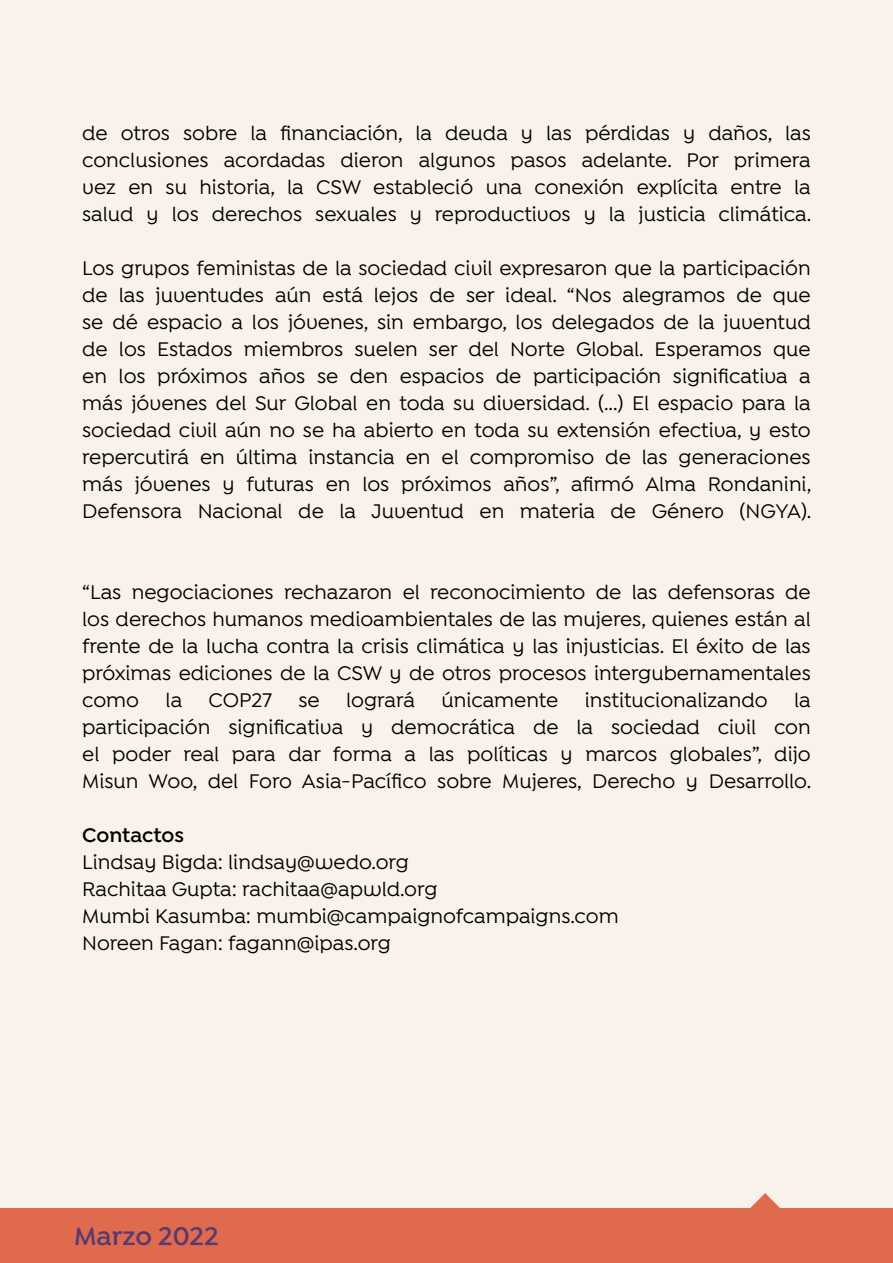
<style>
.page{position:relative;width:893px;height:1263px;background:#f9f2ea}
.page>*{position:absolute;margin:0;border:0;box-sizing:border-box;transform-origin:0 0}
.t1{font:600 27px "Isidora Sans Alt";color:#573a70}
.t2{font:500 21px/27px "Isidora Sans Alt";color:#000;text-align:justify}
.t3{font:600 21px "Isidora Sans Alt";color:#000}
</style>
<div class="page">
<div style="left:0;top:1209px;width:893px;height:54px;background:#e06a4e"></div>
<svg style="left:734px;top:1193px;width:59px;height:16px"></svg>
<p class="t2" style="left:82px;top:120px;width:731px">de otros sobre la financiación, la deuda y las pérdidas y daños, las conclusiones acordadas dieron algunos pasos adelante. Por primera vez en su historia, la CSW estableció una conexión explícita entre la salud y los derechos sexuales y reproductivos y la justicia climática.</p>
<p class="t2" style="left:82px;top:255px;width:731px">Los grupos feministas de la sociedad civil expresaron que la participación de las juventudes aún está lejos de ser ideal. “Nos alegramos de que se dé espacio a los jóvenes, sin embargo, los delegados de la juventud de los Estados miembros suelen ser del Norte Global. Esperamos que en los próximos años se den espacios de participación significativa a más jóvenes del Sur Global en toda su diversidad. (...) El espacio para la sociedad civil aún no se ha abierto en toda su extensión efectiva, y esto repercutirá en última instancia en el compromiso de las generaciones más jóvenes y futuras en los próximos años”, afirmó Alma Rondanini, Defensora Nacional de la Juventud en materia de Género (NGYA).</p>
<p class="t2" style="left:82px;top:579px;width:730px">“Las negociaciones rechazaron el reconocimiento de las defensoras de los derechos humanos medioambientales de las mujeres, quienes están al frente de la lucha contra la crisis climática y las injusticias. El éxito de las próximas ediciones de la CSW y de otros procesos intergubernamentales como</p>
<p class="t2" style="left:166px;top:687px;width:18px">la</p>
<p class="t2" style="left:209px;top:687px;width:65px">COP27</p>
<p class="t2" style="left:298px;top:687px;width:23px">se</p>
<p class="t2" style="left:346px;top:687px;width:70px">logrará</p>
<p class="t2" style="left:441px;top:687px;width:119px">únicamente</p>
<p class="t2" style="left:585px;top:687px;width:184px">institucionalizando</p>
<p class="t2" style="left:82px;top:687px;width:731px;text-indent:712px">la participación significativa y democrática de la sociedad civil con el poder real para dar forma a las políticas y marcos globales”, dijo Misun Woo, del Foro Asia-Pacífico sobre Mujeres, Derecho y Desarrollo.</p>
<p class="t3" style="left:82px;top:823px;width:103px">Contactos</p>
<p class="t2" style="left:82px;top:849px;width:328px">Lindsay Bigda: lindsay@wedo.org</p>
<p class="t2" style="left:82px;top:876px;width:357px">Rachitaa Gupta: rachitaa@apwld.org</p>
<p class="t2" style="left:82px;top:903px;width:538px">Mumbi Kasumba: mumbi@campaignofcampaigns.com</p>
<p class="t2" style="left:82px;top:930px;width:310px">Noreen Fagan: fagann@ipas.org</p>
<p class="t1" style="left:59px;top:1216px;width:146px">March 2022</p>
<p class="t1" style="left:74px;top:1220px;width:146px">Marzo 2022</p>
</div>
